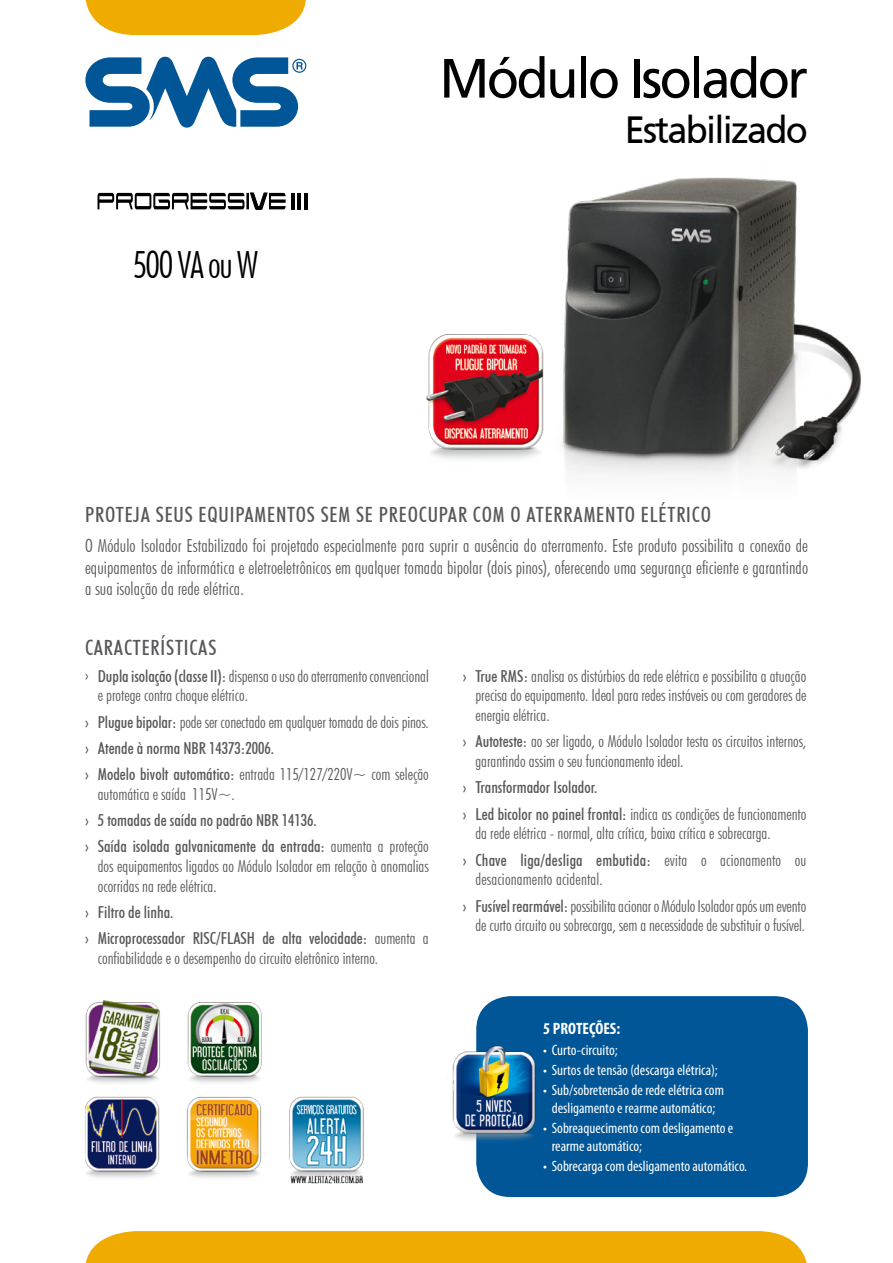
<style>
.page{position:relative;width:893px;height:1263px;background:#fff}
.page>*{position:absolute;margin:0;border:0;box-sizing:border-box;transform-origin:0 0}
.t1{font:55.35px "Frutiger CE";letter-spacing:-.05em;color:#000;scale:.96 1}
.t2{font:37.8px "Frutiger CE";letter-spacing:-.05em;color:#000;scale:.96 1}
.t3{font:300 condensed 37.5px "Futura BT";letter-spacing:-.04em;color:#000}
.t4{font:500 condensed 21px "Futura BT";letter-spacing:.04em;color:#58585a}
.t5{font:300 condensed 18px/21.6px "Futura BT";letter-spacing:.005em;color:#58585a;text-align:justify}
.t6{font:300 condensed 16.5px/19.8px "Futura BT";color:#58585a}
.t7{font:500 condensed 16.5px/26.2px "Futura BT";color:#58585a}
.t8{font:700 condensed 16.5px "Myriad Pro";color:#fff}
.t9{font:condensed 15px/18px "Myriad Pro";color:#fff;text-align:center}
.s1{font-family:"Myriad Pro";font-weight:400}
.s2{font-weight:500}
.s3{font-weight:300}
</style>
<div class="page">
<svg style="left:85px;top:57px;width:221px;height:71px"></svg>
<div style="left:85px;top:1231px;width:722px;height:32px;background:#efab00"></div>
<svg style="left:85px;top:0;width:221px;height:35px;background:#f0b31a"></svg>
<div style="left:476px;top:996px;width:332px;height:201px;background:#005697;border-radius:34px"></div>
<img style="left:452px;top:1013px;width:84px;height:155px">
<img style="left:85px;top:1000px;width:279px;height:184px">
<hr style="left:291px;top:193px;width:3px;height:17px;background:#000">
<hr style="left:298px;top:193px;width:3px;height:17px;background:#000">
<hr style="left:305px;top:193px;width:3px;height:17px;background:#000">
<svg style="left:98px;top:193px;width:188px;height:17px"></svg>
<img style="left:426px;top:334px;width:117px;height:125px">
<img style="left:543px;top:177px;width:318px;height:299px">
<h3 class="t3" style="left:133px;top:242px;width:127px">500 VA ou W</h3>
<h1 class="t1" style="left:439px;top:46px;width:385px">Módulo Isolador</h1>
<h2 class="t2" style="left:625px;top:108px;width:192px">Estabilizado</h2>
<p class="t4" style="left:85px;top:502px;width:627px">PROTEJA SEUS EQUIPAMENTOS SEM SE PREOCUPAR COM O ATERRAMENTO ELÉTRICO</p>
<p class="t5" style="left:85px;top:535px;width:724px">O Módulo Isolador Estabilizado foi projetado especialmente para suprir a ausência do aterramento. Este produto possibilita a conexão de equipamentos de informática e eletroeletrônicos em qualquer tomada bipolar (dois pinos), oferecendo uma segurança eficiente e garantindo a sua isolação da rede elétrica.</p>
<p class="t4" style="left:85px;top:634px;width:133px">CARACTERÍSTICAS</p>
<p class="t6" style="left:98px;top:666px;width:333px;text-indent:-13px"><span class="s1">›</span> <span class="s2">Dupla isolação (classe II):</span> dispensa o uso do aterramento convencional e protege contra choque elétrico.</p>
<p class="t6" style="left:85px;top:708px;width:345px;line-height:26.2px"><span class="s2">› Plugue bipolar:</span> pode ser conectado em qualquer tomada de dois pinos. <span class="s2">› Atende à norma NBR 14373:2006.<br>› Modelo bivolt automático:</span> entrada 115/127/220V~ com seleção</p>
<p class="t6" style="left:98px;top:784px;width:138px">automática e saída 115V~.</p>
<p class="t7" style="left:85px;top:807px;width:345px">› 5 tomadas de saída no padrão NBR 14136.<br>› Saída isolada galvanicamente da entrada: <span class="s3">aumenta a proteção</span></p>
<p class="t6" style="left:98px;top:856px;width:332px">dos equipamentos ligados ao Módulo Isolador em relação à anomalias ocorridas na rede elétrica.</p>
<p class="t7" style="left:85px;top:899px;width:345px">› Filtro de linha.<br>› Microprocessador RISC/FLASH de alta velocidade: <span class="s3">aumenta a</span></p>
<p class="t6" style="left:98px;top:948px;width:282px">confiabilidade e o desempenho do circuito eletrônico interno.</p>
<p class="t6" style="left:475px;top:666px;width:332px;text-align:justify;text-indent:-13px"><span class="s2">› True RMS:</span> analisa os distúrbios da rede elétrica e possibilita a atuação precisa do equipamento. Ideal para redes instáveis ou com geradores de energia elétrica.</p>
<p class="t6" style="left:475px;top:731px;width:332px;text-indent:-13px"><span class="s2">› Autoteste:</span> ao ser ligado, o Módulo Isolador testa os circuitos internos, garantindo assim o seu funcionamento ideal.</p>
<p class="t7" style="left:463px;top:774px;width:345px">› Transformador Isolador.<br>› Led bicolor no painel frontal: <span class="s3">indica as condições de funcionamento</span></p>
<p class="t6" style="left:463px;top:820px;width:345px;line-height:26.2px;text-indent:13px">da rede elétrica - normal, alta crítica, baixa crítica e sobrecarga.<br><span class="s2">› Chave liga/desliga embutida:</span> evita o acionamento ou</p>
<p class="t6" style="left:463px;top:866px;width:345px;line-height:26.2px;text-indent:13px">desacionamento acidental.<br><span class="s2">› Fusível rearmável:</span> possibilita acionar o Módulo Isolador após um evento</p>
<p class="t6" style="left:475px;top:915px;width:331px">de curto circuito ou sobrecarga, sem a necessidade de substituir o fusível.</p>
<p class="t8" style="left:543px;top:1018px;width:78px">5 PROTEÇÕES:</p>
<p class="t9" style="left:543px;top:1040px;width:76px">• Curto-circuito;</p>
<p class="t9" style="left:543px;top:1060px;width:176px">• Surtos de tensão (descarga elétrica);</p>
<p class="t9" style="left:543px;top:1081px;width:182px">• Sub/sobretensão de rede elétrica com desligamento e rearme automático;</p>
<p class="t9" style="left:552px;top:1119px;width:183px;text-align:left;text-indent:-9px">• Sobreaquecimento com desligamento e rearme automático;</p>
<p class="t9" style="left:543px;top:1157px;width:205px">• Sobrecarga com desligamento automático.</p>
</div>
